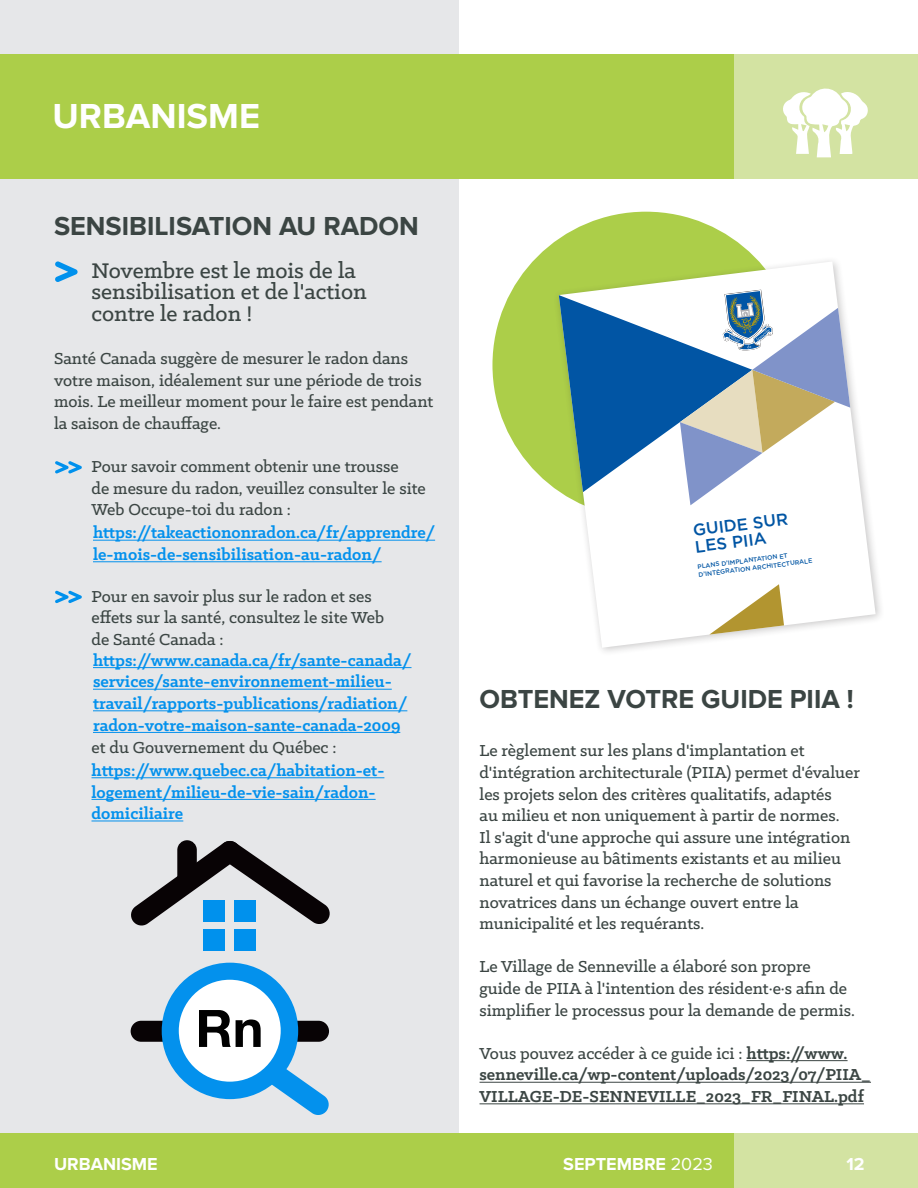
<style>
.page{position:relative;width:918px;height:1188px;background:#fff}
.page>*{position:absolute;margin:0;border:0;box-sizing:border-box;transform-origin:0 0}
.t1{font:700 36px "Proxima Nova";color:#fff}
.t2{font:700 27px "Proxima Nova";color:#3b4543}
.t3{font:500 24px/21.6px "Klinic Slab";color:#3b4543}
.t4{font:500 18px/21.6px "Klinic Slab";color:#3b4543}
.t5{font:700 18px/21.6px "Klinic Slab";color:#0391ed}
.t6{font:700 18px/21.6px "Klinic Slab";color:#3b4543}
.t7{font:700 18px "Proxima Nova";color:#fff}
.t8{font:500 16.65px/16.6px "Gotham HTF";color:#0155a4}
.t9{font:500 6.3px/8.1px "Gotham HTF";color:#0155a4}
.s1{font-weight:500}
.s2{font-weight:400}
</style>
<div class="page">
<div style="left:0;top:0;width:459px;height:1188px;background:#e6e7e9"></div>
<div style="left:0;top:1134px;width:734px;height:54px;background:#acce49"></div>
<div style="left:734px;top:1134px;width:184px;height:54px;background:#d3e3a2"></div>
<div style="left:0;top:54px;width:734px;height:125px;background:#acce49"></div>
<div style="left:734px;top:54px;width:184px;height:125px;background:#d3e3a2"></div>
<svg style="left:783px;top:88px;width:85px;height:69px"></svg>
<hr style="left:746px;top:1060px;width:102px;height:1px;background:#3b4543">
<hr style="left:480px;top:1082px;width:391px;height:1px;background:#3b4543">
<hr style="left:480px;top:1103px;width:384px;height:1px;background:#3b4543">
<div style="left:131px;top:1021px;width:198px;height:21px;background:#080305;border-radius:10px"></div>
<div style="left:204px;top:929px;width:21px;height:22px;background:#0091ed"></div>
<div style="left:234px;top:929px;width:22px;height:22px;background:#0091ed"></div>
<svg style="left:131px;top:840px;width:199px;height:86px"></svg>
<svg style="left:162px;top:963px;width:167px;height:152px"></svg>
<svg style="left:55px;top:261px;width:23px;height:21px"></svg>
<svg style="left:55px;top:461px;width:27px;height:13px"></svg>
<svg style="left:55px;top:591px;width:27px;height:12px"></svg>
<div style="left:492px;top:212px;width:307px;height:306px;background:#acce49;border-radius:50%"></div>
<div style="left:553px;top:255px;width:332px;height:402px;background:#231f20;opacity:.25"></div>
<svg style="left:559px;top:261px;width:317px;height:387px"></svg>
<svg style="left:709px;top:584px;width:75px;height:51px"></svg>
<svg style="left:559px;top:289px;width:291px;height:216px"></svg>
<hr style="left:93px;top:540px;width:342px;height:1px;background:#0391ed">
<hr style="left:93px;top:561px;width:289px;height:1px;background:#0391ed">
<hr style="left:93px;top:667px;width:319px;height:1px;background:#0391ed">
<hr style="left:93px;top:689px;width:299px;height:1px;background:#0391ed">
<hr style="left:93px;top:710px;width:314px;height:1px;background:#0391ed">
<hr style="left:93px;top:732px;width:307px;height:1px;background:#0391ed">
<hr style="left:92px;top:777px;width:292px;height:1px;background:#0391ed">
<hr style="left:92px;top:799px;width:284px;height:1px;background:#0391ed">
<hr style="left:92px;top:821px;width:91px;height:1px;background:#0391ed">
<p class="t1" style="left:52px;top:96px;width:209px">URBANISME</p>
<p class="t2" style="left:54px;top:210px;width:366px">SENSIBILISATION AU RADON</p>
<p class="t3" style="left:91px;top:259px;width:277px">Novembre est le mois de la sensibilisation et de l'action contre le radon !</p>
<p class="t4" style="left:54px;top:347px;width:381px">Santé Canada suggère de mesurer le radon dans votre maison, idéalement sur une période de trois mois. Le meilleur moment pour le faire est pendant la saison de chauffage.</p>
<p class="t4" style="left:91px;top:455px;width:336px">Pour savoir comment obtenir une trousse<br>de mesure du radon, veuillez consulter le site<br>Web Occupe-toi du radon :</p>
<p class="t5" style="left:93px;top:522px;width:344px">https://takeactiononradon.ca/fr/apprendre/ le-mois-de-sensibilisation-au-radon/</p>
<p class="t4" style="left:91px;top:585px;width:294px">Pour en savoir plus sur le radon et ses effets sur la santé, consultez le site Web de Santé Canada :</p>
<p class="t5" style="left:93px;top:649px;width:320px">https://www.canada.ca/fr/sante-canada/ services/sante-environnement-milieu&shy;travail/rapports-publications/radiation/ radon-votre-maison-sante-canada-2009</p>
<p class="t5" style="left:92px;top:759px;width:294px">https://www.quebec.ca/habitation-et&shy;logement/milieu-de-vie-sain/radon&shy;domiciliaire</p>
<p class="t4" style="left:91px;top:736px;width:247px">et du Gouvernement du Québec :</p>
<p class="t8" style="left:692px;top:522px;width:97px;rotate:-7deg">GUIDE SUR<br>LES PIIA</p>
<p class="t9" style="left:697px;top:562px;width:116px;rotate:-7deg">PLANS D’IMPLANTATION ET<br>D’INTÉGRATION ARCHITECTURALE</p>
<p class="t2" style="left:480px;top:683px;width:376px">OBTENEZ VOTRE GUIDE PIIA !</p>
<p class="t4" style="left:480px;top:740px;width:382px">Le règlement sur les plans d'implantation et d'intégration architecturale (PIIA) permet d'évaluer les projets selon des critères qualitatifs, adaptés<br>au milieu et non uniquement à partir de normes.<br>Il s'agit d'une approche qui assure une intégration harmonieuse au bâtiments existants et au milieu naturel et qui favorise la recherche de solutions novatrices dans un échange ouvert entre la municipalité et les requérants.</p>
<p class="t4" style="left:480px;top:956px;width:377px">Le Village de Senneville a élaboré son propre guide de PIIA à l'intention des résident·e·s afin de simplifier le processus pour la demande de permis.</p>
<p class="t6" style="left:480px;top:1042px;width:393px"><span class="s1">Vous pouvez accéder à ce guide ici :</span> https://www. senneville.ca/wp-content/uploads/2023/07/PIIA_<br>VILLAGE-DE-SENNEVILLE_2023_FR_FINAL.pdf</p>
<p class="t7" style="left:54px;top:1154px;width:105px">URBANISME</p>
<p class="t7" style="left:563px;top:1154px;width:151px">SEPTEMBRE <span class="s2">2023</span></p>
<p class="t7" style="left:847px;top:1154px;width:20px">12</p>
</div>
